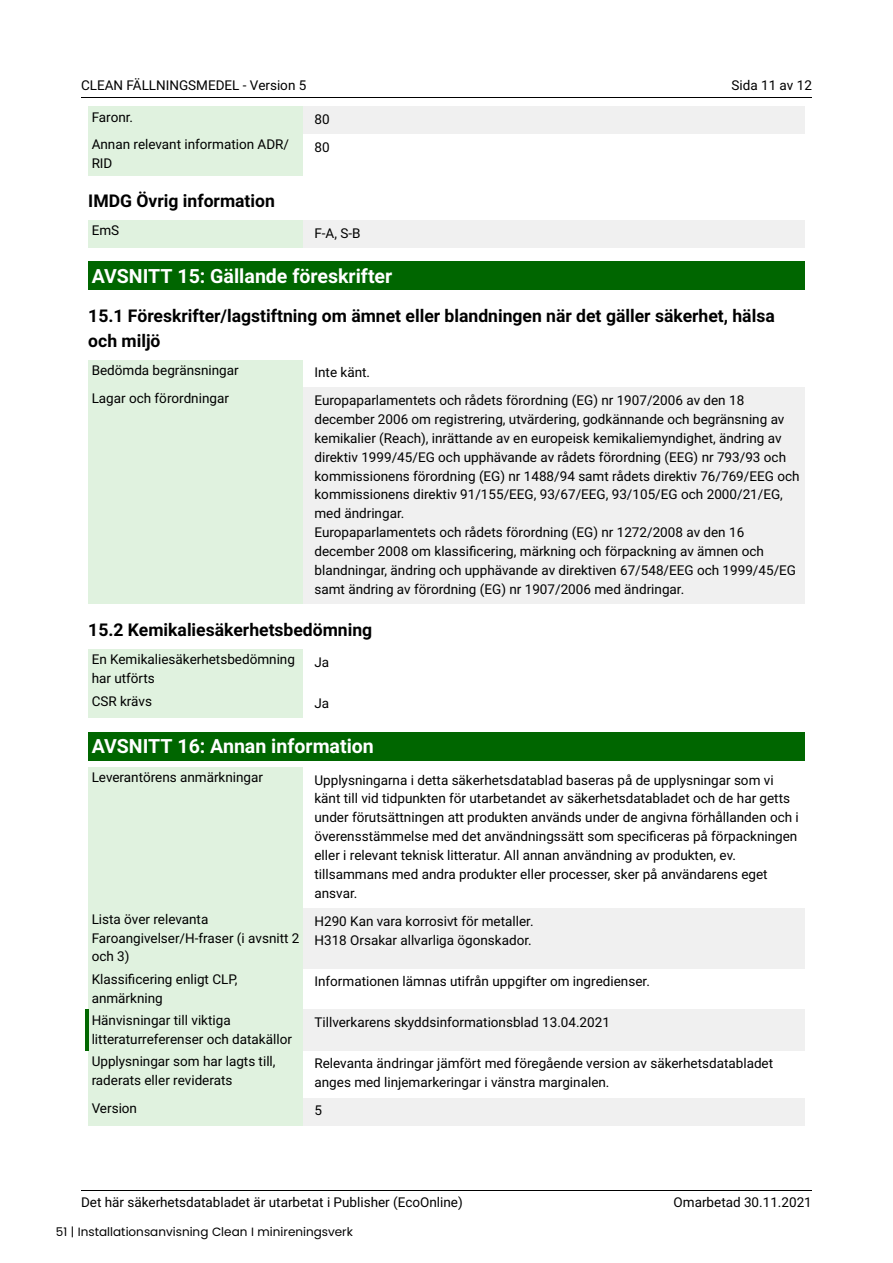
<style>
.page{position:relative;width:893px;height:1263px;background:#fff}
.page>*{position:absolute;margin:0;border:0;box-sizing:border-box;transform-origin:0 0}
.t1{font:700 19.65px "Roboto";color:#fff}
.t2{font:700 17.55px/24.6px "Roboto";color:#000}
.t3{font:13.5px/18.9px "Roboto";color:#000}
.t4{font:12px "Poppins";color:#000}
</style>
<div class="page">
<div style="left:88px;top:262px;width:717px;height:28px;background:#060"></div>
<div style="left:88px;top:732px;width:717px;height:28px;background:#060"></div>
<div style="left:303px;top:106px;width:502px;height:28px;background:#f0f0f0"></div>
<div style="left:303px;top:220px;width:502px;height:28px;background:#f0f0f0"></div>
<div style="left:303px;top:387px;width:502px;height:217px;background:#f0f0f0"></div>
<div style="left:303px;top:908px;width:502px;height:60px;background:#f0f0f0"></div>
<div style="left:303px;top:1010px;width:502px;height:41px;background:#f0f0f0"></div>
<div style="left:303px;top:1098px;width:502px;height:27px;background:#f0f0f0"></div>
<div style="left:88px;top:106px;width:215px;height:28px;background:#e0f2df"></div>
<div style="left:88px;top:134px;width:215px;height:41px;background:#e0f2df"></div>
<div style="left:88px;top:220px;width:215px;height:28px;background:#e0f2df"></div>
<div style="left:88px;top:360px;width:215px;height:27px;background:#e0f2df"></div>
<div style="left:88px;top:387px;width:215px;height:217px;background:#e0f2df"></div>
<div style="left:88px;top:649px;width:215px;height:41px;background:#e0f2df"></div>
<div style="left:88px;top:690px;width:215px;height:28px;background:#e0f2df"></div>
<div style="left:88px;top:767px;width:215px;height:141px;background:#e0f2df"></div>
<div style="left:88px;top:908px;width:215px;height:60px;background:#e0f2df"></div>
<div style="left:88px;top:968px;width:215px;height:42px;background:#e0f2df"></div>
<div style="left:88px;top:1010px;width:215px;height:41px;background:#e0f2df"></div>
<hr style="left:85px;top:1010px;width:3px;height:41px;background:#026600">
<div style="left:88px;top:1051px;width:215px;height:47px;background:#e0f2df"></div>
<div style="left:88px;top:1098px;width:215px;height:27px;background:#e0f2df"></div>
<hr style="left:81px;top:98px;width:539px;height:1px;background:#000">
<hr style="left:620px;top:98px;width:192px;height:1px;background:#000">
<hr style="left:81px;top:1190px;width:537px;height:1px;background:#000">
<hr style="left:618px;top:1190px;width:194px;height:1px;background:#000">
<p class="t3" style="left:81px;top:75px;width:227px">CLEAN FÄLLNINGSMEDEL - Version 5</p>
<p class="t3" style="left:731px;top:75px;width:82px">Sida 11 av 12</p>
<p class="t3" style="left:92px;top:102px;width:199px;line-height:27.9px">Faronr.<br>Annan relevant information ADR/</p>
<p class="t3" style="left:92px;top:154px;width:22px">RID</p>
<p class="t2" style="left:88px;top:188px;width:188px">IMDG Övrig information</p>
<p class="t3" style="left:92px;top:221px;width:29px">EmS</p>
<p class="t3" style="left:314px;top:104px;width:17px;line-height:27.9px">80<br>80</p>
<p class="t3" style="left:314px;top:223px;width:48px">F-A, S-B</p>
<h1 class="t1" style="left:92px;top:262px;width:302px">AVSNITT 15: Gällande föreskrifter</h1>
<p class="t2" style="left:88px;top:303px;width:688px">15.1 Föreskrifter/lagstiftning om ämnet eller blandningen när det gäller säkerhet, hälsa och miljö</p>
<p class="t3" style="left:92px;top:355px;width:149px;line-height:27.9px">Bedömda begränsningar<br>Lagar och förordningar</p>
<p class="t3" style="left:314px;top:358px;width:431px;line-height:27.9px">Inte känt.<br>Europaparlamentets och rådets förordning (EG) nr 1907/2006 av den 18</p>
<p class="t3" style="left:314px;top:409px;width:487px">december 2006 om registrering, utvärdering, godkännande och begränsning av kemikalier (Reach), inrättande av en europeisk kemikaliemyndighet, ändring av direktiv 1999/45/EG och upphävande av rådets förordning (EEG) nr 793/93 och kommissionens förordning (EG) nr 1488/94 samt rådets direktiv 76/769/EEG och kommissionens direktiv 91/155/EEG, 93/67/EEG, 93/105/EG och 2000/21/EG, med ändringar.<br>Europaparlamentets och rådets förordning (EG) nr 1272/2008 av den 16 december 2008 om klassificering, märkning och förpackning av ämnen och blandningar, ändring och upphävande av direktiven 67/548/EEG och 1999/45/EG samt ändring av förordning (EG) nr 1907/2006 med ändringar.</p>
<p class="t2" style="left:88px;top:617px;width:285px">15.2 Kemikaliesäkerhetsbedömning</p>
<p class="t3" style="left:92px;top:650px;width:205px">En Kemikaliesäkerhetsbedömning har utförts</p>
<p class="t3" style="left:92px;top:691px;width:62px">CSR krävs</p>
<p class="t3" style="left:314px;top:652px;width:16px">Ja</p>
<p class="t3" style="left:314px;top:693px;width:16px">Ja</p>
<h1 class="t1" style="left:92px;top:732px;width:284px">AVSNITT 16: Annan information</h1>
<p class="t3" style="left:92px;top:767px;width:173px">Leverantörens anmärkningar</p>
<p class="t3" style="left:92px;top:909px;width:209px">Lista över relevanta<br>Faroangivelser/H-fraser (i avsnitt 2 och 3)</p>
<p class="t3" style="left:92px;top:969px;width:147px">Klassificering enligt CLP, anmärkning</p>
<p class="t3" style="left:92px;top:1010px;width:202px">Hänvisningar till viktiga litteraturreferenser och datakällor</p>
<p class="t3" style="left:92px;top:1051px;width:185px">Upplysningar som har lagts till, raderats eller reviderats</p>
<p class="t3" style="left:92px;top:1098px;width:47px">Version</p>
<p class="t3" style="left:314px;top:770px;width:486px">Upplysningarna i detta säkerhetsdatablad baseras på de upplysningar som vi känt till vid tidpunkten för utarbetandet av säkerhetsdatabladet och de har getts under förutsättningen att produkten används under de angivna förhållanden och i överensstämmelse med det användningssätt som specificeras på förpackningen eller i relevant teknisk litteratur. All annan användning av produkten, ev. tillsammans med andra produkter eller processer, sker på användarens eget ansvar.</p>
<p class="t3" style="left:314px;top:911px;width:221px">H290 Kan vara korrosivt för metaller.<br>H318 Orsakar allvarliga ögonskador.</p>
<p class="t3" style="left:314px;top:971px;width:337px">Informationen lämnas utifrån uppgifter om ingredienser.</p>
<p class="t3" style="left:314px;top:1012px;width:297px">Tillverkarens skyddsinformationsblad 13.04.2021</p>
<p class="t3" style="left:314px;top:1053px;width:460px">Relevanta ändringar jämfört med föregående version av säkerhetsdatabladet anges med linjemarkeringar i vänstra marginalen.</p>
<p class="t3" style="left:314px;top:1100px;width:9px">5</p>
<p class="t3" style="left:81px;top:1193px;width:383px">Det här säkerhetsdatabladet är utarbetat i Publisher (EcoOnline)</p>
<p class="t3" style="left:674px;top:1193px;width:140px">Omarbetad 30.11.2021</p>
<p class="t4" style="left:56px;top:1224px;width:299px">51 | Installationsanvisning Clean I minireningsverk</p>
</div>
